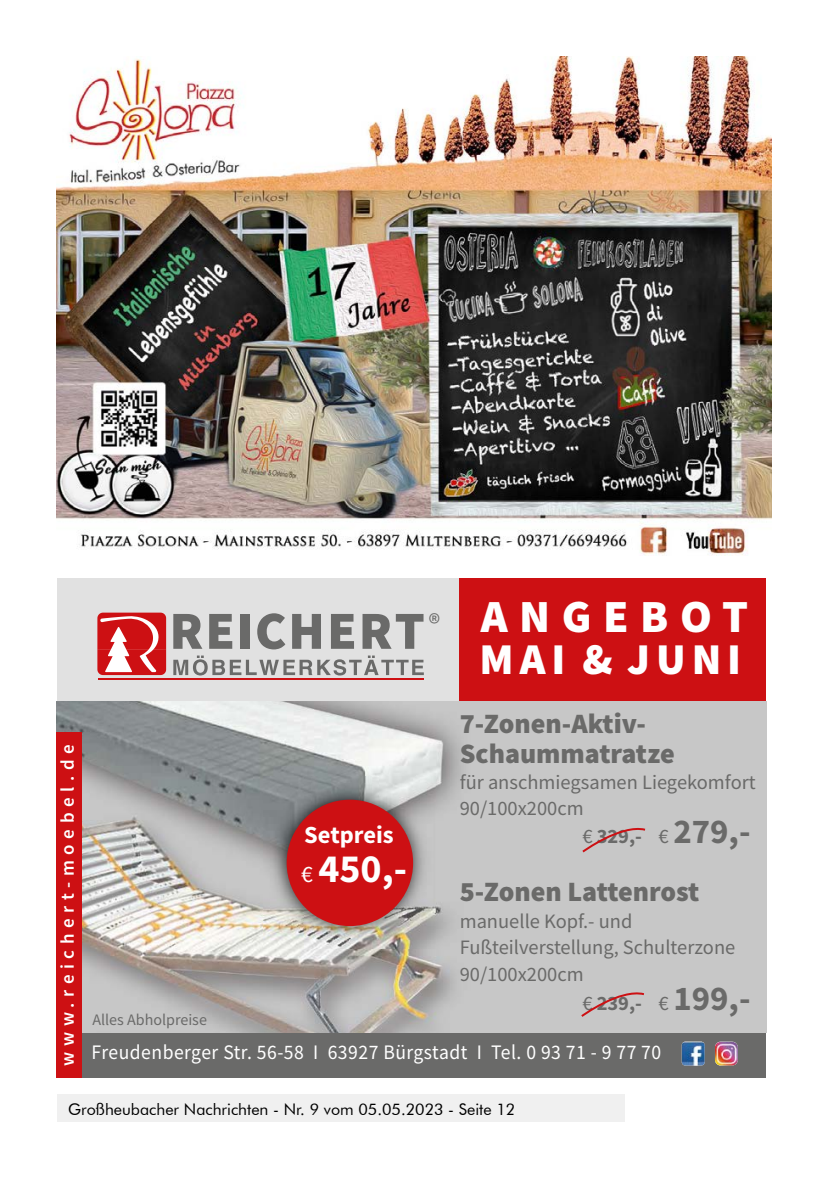
<style>
.page{position:relative;width:840px;height:1191px;background:#fff}
.page>*{position:absolute;margin:0;border:0;box-sizing:border-box;transform-origin:0 0}
.t1{font:900 46px "Source Sans Pro";letter-spacing:.25em;color:#fff}
.t2{font:900 44px "Source Sans Pro";letter-spacing:.135em;color:#fff}
.t3{font:700 40px "Source Sans Pro";color:#fff}
.t4{font:900 28px/30px "Source Sans Pro";color:#6a6a69}
.t5{font:26.4px "Source Sans Pro";color:#6a6a69}
.t6{font:700 24.6px "Source Sans Pro";color:#fff}
.t7{font:20.6px "Source Sans Pro";letter-spacing:.025em;color:#fff;scale:.95 1}
.t8{font:20.4px/26.6px "Source Sans Pro";color:#6a6a69}
.t9{font:700 20.4px "Source Sans Pro";color:#6a6a69}
.t10{font:600 19px "Source Sans Pro";letter-spacing:.3em;color:#fff}
.t11{font:16px "Futura BT";color:#000}
.t12{font:16px "Source Sans Pro";color:#6a6a69}
.s1{font-weight:400;font-size:23.6px}
.s2{font-weight:400}
.s3{font-size:34.8px}
</style>
<div class="page">
<img style="left:57px;top:57px;width:714px;height:499px">
<div style="left:57px;top:578px;width:425px;height:497px;background:#e1e1e1"></div>
<div style="left:459px;top:578px;width:306px;height:123px;background:#cd1013"></div>
<img style="left:57px;top:701px;width:708px;height:331px">
<div style="left:57px;top:1033px;width:708px;height:44px;background:#6a6a69"></div>
<svg style="left:173px;top:614px;width:29px;height:35px"></svg>
<svg style="left:209px;top:614px;width:23px;height:35px"></svg>
<div style="left:241px;top:614px;width:9px;height:35px;background:#6a6a69"></div>
<svg style="left:257px;top:613px;width:28px;height:36px"></svg>
<svg style="left:292px;top:614px;width:29px;height:35px"></svg>
<svg style="left:331px;top:614px;width:23px;height:35px"></svg>
<svg style="left:362px;top:614px;width:61px;height:35px"></svg>
<svg style="left:173px;top:655px;width:250px;height:20px"></svg>
<svg style="left:97px;top:612px;width:69px;height:63px;background:#d95052"></svg>
<hr style="left:98px;top:679px;width:325px;height:1px;background:#cd1013">
<img style="left:681px;top:1041px;width:23px;height:24px">
<img style="left:715px;top:1041px;width:22px;height:24px">
<div style="left:57px;top:732px;width:25px;height:345px;background:#cd1013"></div>
<svg style="left:580px;top:824px;width:67px;height:29px;background:#c7baba"></svg>
<svg style="left:579px;top:988px;width:67px;height:30px;background:#c7baba"></svg>
<img style="left:263px;top:777px;width:172px;height:172px">
<div style="left:286px;top:799px;width:127px;height:127px;background:#cd1013;border-radius:50%"></div>
<div style="left:57px;top:1095px;width:567px;height:27px;background:#f0f0f0"></div>
<p class="t10" style="left:55px;top:1066px;width:323px;rotate:-90deg">www.reichert-moebel.de</p>
<p class="t12" style="left:92px;top:1009px;width:116px">Alles Abholpreise</p>
<p class="t6" style="left:304px;top:818px;width:91px">Setpreis</p>
<h3 class="t3" style="left:301px;top:841px;width:107px"><span class="s1">€</span> 450,-</h3>
<p class="t5" style="left:428px;top:606px;width:13px">®</p>
<h1 class="t1" style="left:480px;top:585px;width:269px">ANGEBOT</h1>
<h2 class="t2" style="left:479px;top:629px;width:263px">MAI &amp; JUNI</h2>
<h3 class="t4" style="left:459px;top:708px;width:216px">7-Zonen-Aktiv-<br>Schaummatratze</h3>
<p class="t8" style="left:459px;top:769px;width:297px;line-height:26px">für anschmiegsamen Liegekomfort<br>90/100x200cm</p>
<p class="t9" style="left:582px;top:823px;width:169px"><span class="s2">€</span> 329,- <span class="s2">€</span> <span class="s3">279,-</span></p>
<h3 class="t4" style="left:459px;top:876px;width:241px">5-Zonen Lattenrost</h3>
<p class="t8" style="left:459px;top:907px;width:277px">manuelle Kopf.- und<br>Fußteilverstellung, Schulterzone<br>90/100x200cm</p>
<p class="t9" style="left:582px;top:989px;width:169px"><span class="s2">€</span> 239,- <span class="s2">€</span> <span class="s3">199,-</span></p>
<p class="t7" style="left:92px;top:1039px;width:600px">Freudenberger Str. 56-58 I 63927 Bürgstadt I Tel. 0 93 71 - 9 77 70</p>
<p class="t11" style="left:68px;top:1099px;width:448px">Großheubacher Nachrichten - Nr. 9 vom 05.05.2023 - Seite 12</p>
</div>
